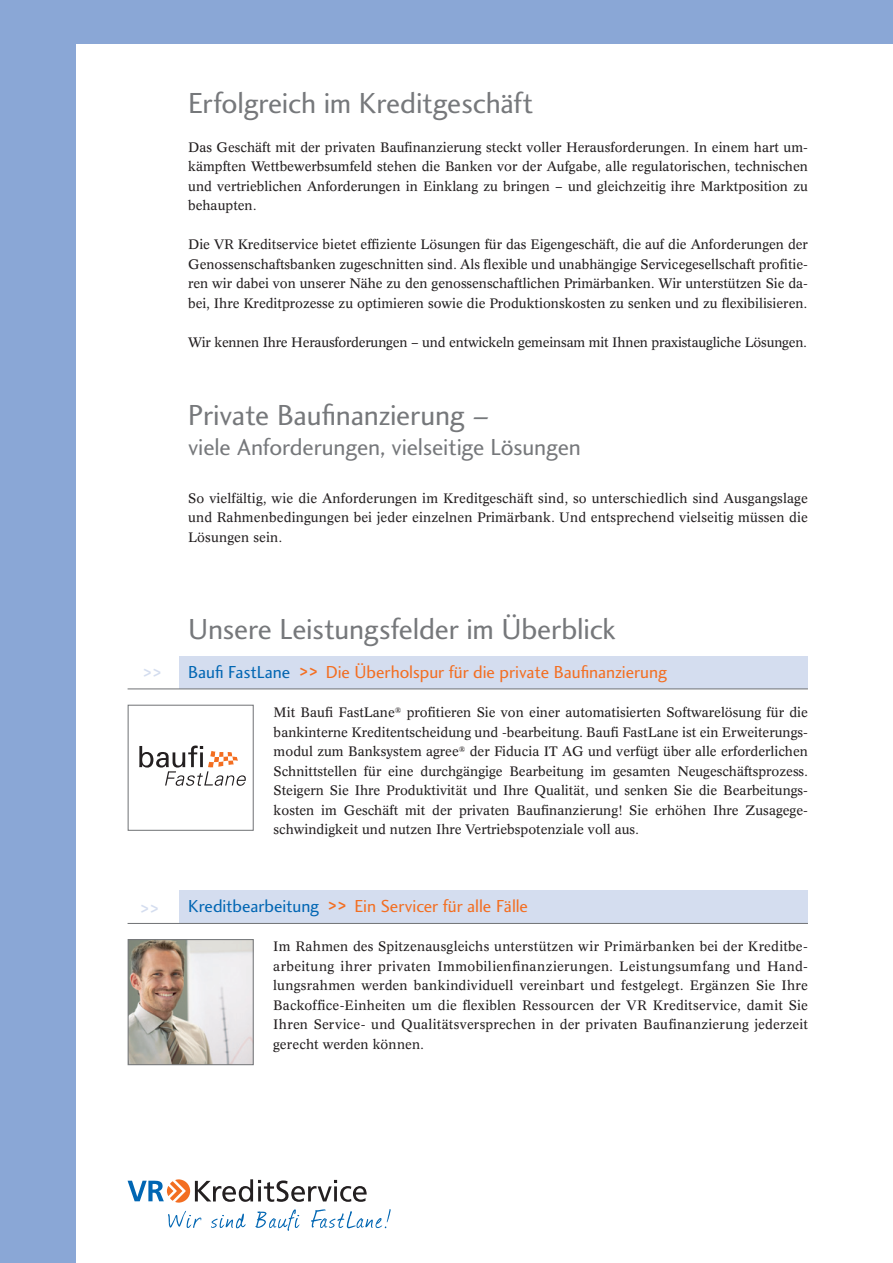
<style>
.page{position:relative;width:893px;height:1263px;background:#8aa7d6}
.page>*{position:absolute;margin:0;border:0;box-sizing:border-box;transform-origin:0 0}
.t1{font:30px "Charlotte Sans Book Plain";letter-spacing:-.01em;color:#76787b}
.t2{font:24px "Charlotte Sans Book Plain";letter-spacing:-.005em;color:#76787b}
.t3{font:21px "Charlotte Sans Bold Plain";color:#d4ddef}
.t4{font:18px "Charlotte Sans Book Plain";letter-spacing:-.005em;color:#f36e21}
.t5{font:13.5px/19.5px "Mirage BSK";color:#231f20;text-align:justify}
.s1{color:#0166b3}
.s2{font-family:"Charlotte Sans Bold Plain";font-size:21px}
</style>
<div class="page">
<div style="left:77px;top:45px;width:816px;height:1218px;background:#fff"></div>
<div style="left:180px;top:656px;width:628px;height:33px;background:#d4ddef"></div>
<hr style="left:128px;top:688px;width:680px;height:1px;background:#76787b">
<svg style="left:139px;top:745px;width:107px;height:41px"></svg>
<svg style="left:128px;top:1179px;width:239px;height:23px"></svg>
<svg style="left:168px;top:1211px;width:33px;height:17px"></svg>
<svg style="left:211px;top:1213px;width:35px;height:15px"></svg>
<svg style="left:255px;top:1209px;width:45px;height:22px"></svg>
<svg style="left:311px;top:1209px;width:80px;height:19px"></svg>
<div style="left:180px;top:890px;width:628px;height:33px;background:#d4ddef"></div>
<hr style="left:128px;top:923px;width:680px;height:1px;background:#76787b">
<img style="left:130px;top:941px;width:122px;height:122px">
<div style="left:128px;top:939px;width:126px;height:126px;border:1px solid #76787b"></div>
<div style="left:128px;top:705px;width:126px;height:126px;border:1px solid #76787b"></div>
<h1 class="t1" style="left:188px;top:86px;width:347px">Erfolgreich im Kreditgeschäft</h1>
<p class="t5" style="left:188px;top:137px;width:621px">Das Geschäft mit der privaten Baufinanzierung steckt voller Herausforderungen. In einem hart um&shy;kämpften Wettbewerbsumfeld stehen die Banken vor der Aufgabe, alle regulatorischen, technischen und vertrieblichen Anforderungen in Einklang zu bringen – und gleichzeitig ihre Marktposition zu behaupten.</p>
<p class="t5" style="left:188px;top:235px;width:621px">Die VR Kreditservice bietet effiziente Lösungen für das Eigengeschäft, die auf die Anforderungen der Genossenschaftsbanken zugeschnitten sind. Als flexible und unabhängige Servicegesellschaft profitie&shy;ren wir dabei von unserer Nähe zu den genossenschaftlichen Primärbanken. Wir unterstützen Sie da&shy;bei, Ihre Kreditprozesse zu optimieren sowie die Produktionskosten zu senken und zu flexibilisieren.</p>
<p class="t5" style="left:188px;top:332px;width:620px">Wir kennen Ihre Herausforderungen – und entwickeln gemeinsam mit Ihnen praxistaugliche Lösungen.</p>
<h1 class="t1" style="left:188px;top:398px;width:303px">Private Baufinanzierung –</h1>
<h2 class="t2" style="left:188px;top:433px;width:394px">viele Anforderungen, vielseitige Lösungen</h2>
<p class="t5" style="left:188px;top:488px;width:621px">So vielfältig, wie die Anforderungen im Kreditgeschäft sind, so unterschiedlich sind Ausgangslage und Rahmenbedingungen bei jeder einzelnen Primärbank. Und entsprechend vielseitig müssen die Lösungen sein.</p>
<h3 class="t3" style="left:143px;top:659px;width:19px">&gt;&gt;</h3>
<h3 class="t3" style="left:141px;top:896px;width:19px">&gt;&gt;</h3>
<h1 class="t1" style="left:188px;top:612px;width:429px">Unsere Leistungsfelder im Überblick</h1>
<h3 class="t4" style="left:188px;top:662px;width:480px"><span class="s1">Baufi FastLane</span> <span class="s2">&gt;&gt;</span> Die Überholspur für die private Baufinanzierung</h3>
<p class="t5" style="left:274px;top:703px;width:536px">Mit Baufi FastLane<sup>®</sup> profitieren Sie von einer automatisierten Softwarelösung für die bankinterne Kreditentscheidung und -bearbeitung. Baufi FastLane ist ein Erweiterungs&shy;modul zum Banksystem agree<sup>®</sup> der Fiducia IT AG und verfügt über alle erforderlichen Schnittstellen für eine durchgängige Bearbeitung im gesamten Neugeschäftsprozess.<br>Steigern Sie Ihre Produktivität und Ihre Qualität, und senken Sie die Bearbeitungs&shy;kosten im Geschäft mit der privaten Baufinanzierung! Sie erhöhen Ihre Zusagege&shy;schwindigkeit und nutzen Ihre Vertriebspotenziale voll aus.</p>
<h3 class="t4" style="left:188px;top:896px;width:341px"><span class="s1">Kreditbearbeitung</span> <span class="s2">&gt;&gt;</span> Ein Servicer für alle Fälle</h3>
<p class="t5" style="left:273px;top:937px;width:536px">Im Rahmen des Spitzenausgleichs unterstützen wir Primärbanken bei der Kreditbe&shy;arbeitung ihrer privaten Immobilienfinanzierungen. Leistungsumfang und Hand&shy;lungsrahmen werden bankindividuell vereinbart und festgelegt. Ergänzen Sie Ihre Backoffice-Einheiten um die flexiblen Ressourcen der VR Kreditservice, damit Sie Ihren Service- und Qualitätsversprechen in der privaten Baufinanzierung jederzeit gerecht werden können.</p>
</div>
